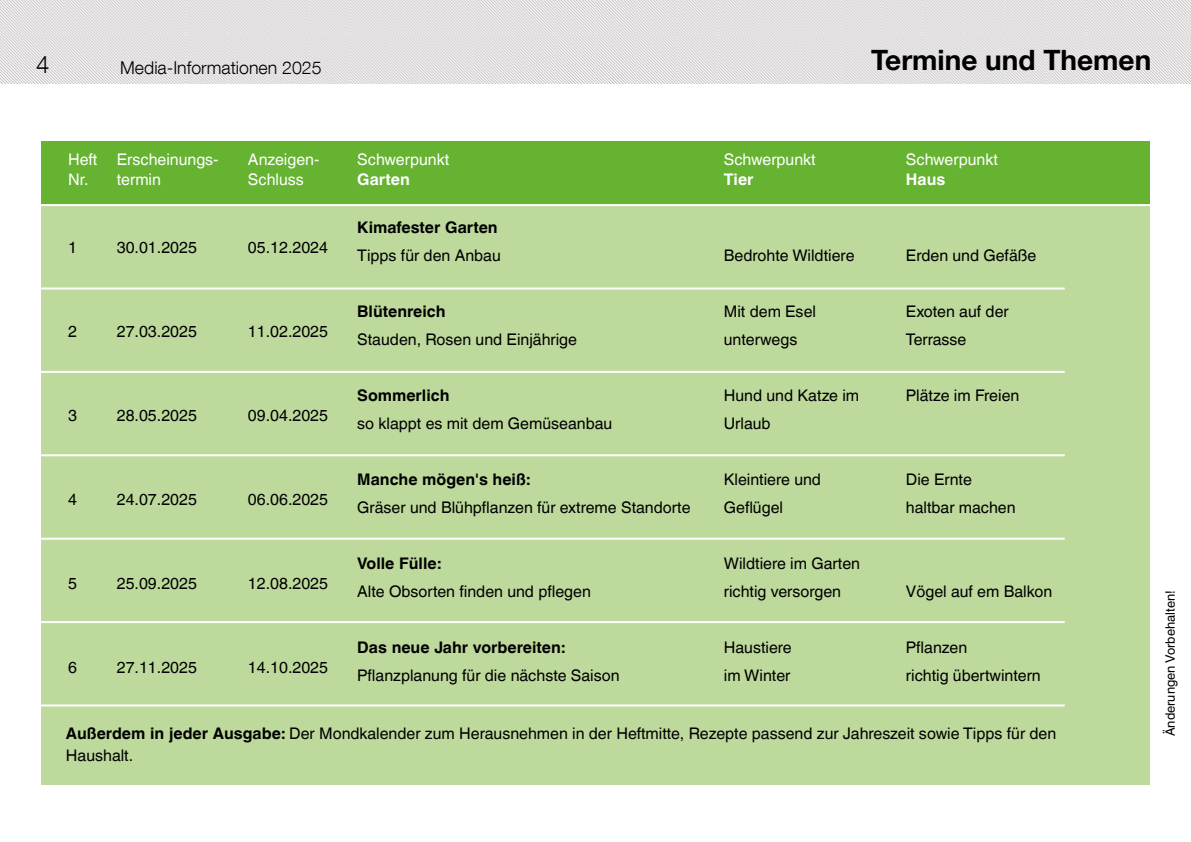
<style>
.page{position:relative;width:1191px;height:842px;background:#fff}
.page>*{position:absolute;margin:0;border:0;box-sizing:border-box;transform-origin:0 0}
.t1{font:700 28px "Helvetica Neue LT Com";color:#000}
.t2{font:300 24px "Helvetica Neue LT Com";color:#000}
.t3{font:300 17.8px "Helvetica Neue LT Com";color:#000}
.t4{font:16px/28px "Helvetica World";color:#000}
.t5{font:700 16px "Helvetica World";color:#000}
.t6{font:16px/20px "Helvetica World";color:#fff}
.t7{font:700 16px "Helvetica World";color:#fff}
.t8{font:13px "Helvetica World";color:#000}
.s1{font-weight:700}
</style>
<div class="page">
<img style="left:0;top:0;width:1191px;height:84px">
<div style="left:41px;top:198px;width:1108px;height:587px;background:#bdd99c"></div>
<div style="left:41px;top:142px;width:1108px;height:62px;background:#65b331"></div>
<hr style="left:41px;top:287px;width:1023px;height:2px;background:#fff">
<hr style="left:41px;top:204px;width:1110px;height:2px;background:#fff">
<hr style="left:41px;top:371px;width:1023px;height:2px;background:#fff">
<hr style="left:41px;top:454px;width:1023px;height:2px;background:#fff">
<hr style="left:41px;top:538px;width:1023px;height:2px;background:#fff">
<hr style="left:41px;top:621px;width:1023px;height:2px;background:#fff">
<hr style="left:41px;top:704px;width:1023px;height:2px;background:#fff">
<h2 class="t2" style="left:36px;top:50px;width:15px">4</h2>
<p class="t3" style="left:120px;top:56px;width:203px">Media-Informationen 2025</p>
<h1 class="t1" style="left:871px;top:42px;width:281px">Termine und Themen</h1>
<p class="t6" style="left:68px;top:149px;width:31px">Heft<br>Nr.</p>
<p class="t6" style="left:117px;top:149px;width:103px">Erscheinungs&shy;termin</p>
<p class="t4" style="left:68px;top:233px;width:10px">1</p>
<p class="t4" style="left:117px;top:233px;width:82px">30.01.2025</p>
<p class="t6" style="left:248px;top:149px;width:73px">Anzeigen-<br>Schluss</p>
<p class="t4" style="left:248px;top:233px;width:82px">05.12.2024</p>
<p class="t6" style="left:357px;top:149px;width:93px">Schwerpunkt</p>
<p class="t7" style="left:357px;top:170px;width:54px">Garten</p>
<p class="t5" style="left:357px;top:218px;width:142px">Kimafester Garten</p>
<p class="t4" style="left:357px;top:241px;width:145px">Tipps für den Anbau</p>
<p class="t6" style="left:724px;top:149px;width:93px">Schwerpunkt</p>
<p class="t7" style="left:724px;top:170px;width:31px">Tier</p>
<p class="t4" style="left:724px;top:241px;width:132px">Bedrohte Wildtiere</p>
<p class="t6" style="left:906px;top:149px;width:93px">Schwerpunkt</p>
<p class="t7" style="left:906px;top:170px;width:41px">Haus</p>
<p class="t4" style="left:906px;top:241px;width:132px">Erden und Gefäße</p>
<p class="t4" style="left:68px;top:317px;width:10px">2</p>
<p class="t4" style="left:117px;top:317px;width:82px">27.03.2025</p>
<p class="t4" style="left:248px;top:317px;width:82px">11.02.2025</p>
<p class="t5" style="left:357px;top:302px;width:90px">Blütenreich</p>
<p class="t4" style="left:357px;top:325px;width:221px">Stauden, Rosen und Einjährige</p>
<p class="t4" style="left:724px;top:297px;width:94px">Mit dem Esel unterwegs</p>
<p class="t4" style="left:906px;top:297px;width:104px">Exoten auf der<br>Terrasse</p>
<p class="t4" style="left:68px;top:401px;width:10px">3</p>
<p class="t4" style="left:117px;top:401px;width:82px">28.05.2025</p>
<p class="t4" style="left:248px;top:401px;width:82px">09.04.2025</p>
<p class="t5" style="left:357px;top:386px;width:94px">Sommerlich</p>
<p class="t4" style="left:357px;top:409px;width:256px">so klappt es mit dem Gemüseanbau</p>
<p class="t4" style="left:724px;top:381px;width:137px">Hund und Katze im<br>Urlaub</p>
<p class="t4" style="left:906px;top:381px;width:115px">Plätze im Freien</p>
<p class="t4" style="left:68px;top:485px;width:10px">4</p>
<p class="t4" style="left:117px;top:485px;width:82px">24.07.2025</p>
<p class="t4" style="left:248px;top:485px;width:82px">06.06.2025</p>
<p class="t5" style="left:357px;top:470px;width:174px">Manche mögen's heiß:</p>
<p class="t4" style="left:357px;top:493px;width:335px">Gräser und Blühpflanzen für extreme Standorte</p>
<p class="t4" style="left:724px;top:465px;width:99px">Kleintiere und<br>Geflügel</p>
<p class="t4" style="left:906px;top:465px;width:111px">Die Ernte haltbar machen</p>
<p class="t4" style="left:68px;top:569px;width:10px">5</p>
<p class="t4" style="left:117px;top:569px;width:82px">25.09.2025</p>
<p class="t4" style="left:248px;top:569px;width:82px">12.08.2025</p>
<p class="t5" style="left:357px;top:554px;width:85px">Volle Fülle:</p>
<p class="t4" style="left:357px;top:577px;width:235px">Alte Obsorten finden und pflegen</p>
<p class="t4" style="left:724px;top:549px;width:138px">Wildtiere im Garten richtig versorgen</p>
<p class="t4" style="left:906px;top:577px;width:148px">Vögel auf em Balkon</p>
<p class="t4" style="left:68px;top:653px;width:10px">6</p>
<p class="t4" style="left:117px;top:653px;width:82px">27.11.2025</p>
<p class="t4" style="left:248px;top:653px;width:82px">14.10.2025</p>
<p class="t5" style="left:357px;top:638px;width:209px">Das neue Jahr vorbereiten:</p>
<p class="t4" style="left:357px;top:661px;width:264px">Pflanzplanung für die nächste Saison</p>
<p class="t4" style="left:724px;top:633px;width:69px">Haustiere im Winter</p>
<p class="t4" style="left:906px;top:633px;width:136px">Pflanzen<br>richtig übertwintern</p>
<p class="t4" style="left:66px;top:722px;width:992px;line-height:22px"><span class="s1">Außerdem in jeder Ausgabe:</span> Der Mondkalender zum Herausnehmen in der Heftmitte, Rezepte passend zur Jahreszeit sowie Tipps für den<br>Haushalt.</p>
<p class="t8" style="left:1162px;top:736px;width:147px;rotate:-90deg">Änderungen Vorbehalten!</p>
</div>
